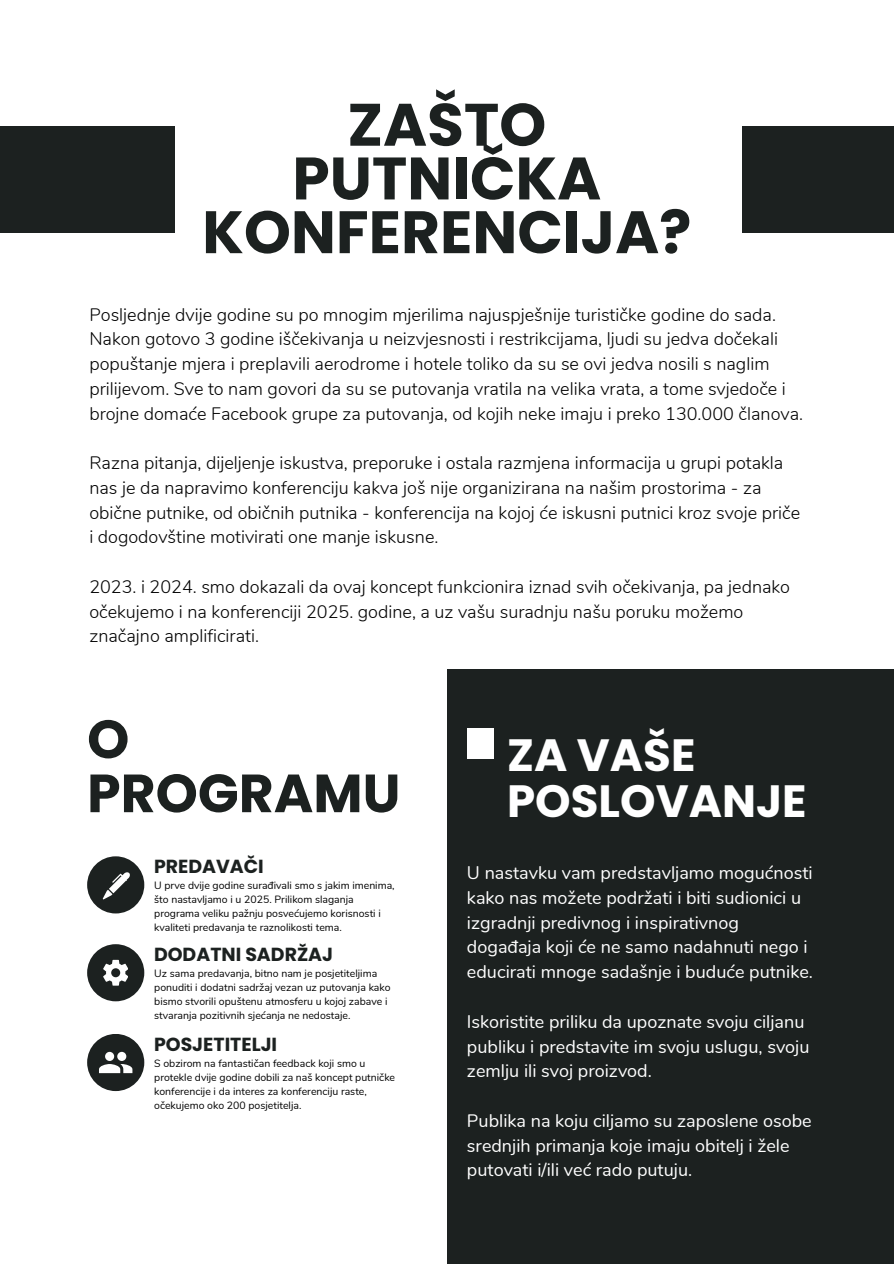
<style>
.page{position:relative;width:894px;height:1264px;background:#fff}
.page>*{position:absolute;margin:0;border:0;box-sizing:border-box;transform-origin:0 0}
.t1{font:700 59.85px/53.7px "Poppins";color:#1c2120;text-align:center}
.t2{font:700 53.7px/54.2px "Poppins";color:#1c2120}
.t3{font:700 45.15px/46.3px "Poppins";color:#fff}
.t4{font:700 18.9px "Poppins";color:#1c2120}
.t5{font:300 18px/24.8px "Nunito";color:#000}
.t6{font:18px/24.8px "Nunito";color:#fff}
.t7{font:10.5px/14px "Nunito";color:#000}
</style>
<div class="page">
<div style="left:0;top:127px;width:174px;height:106px;background:#1c2120"></div>
<div style="left:741px;top:127px;width:152px;height:106px;background:#1c2120"></div>
<div style="left:87px;top:856px;width:57px;height:57px;background:#1c2120;border-radius:50%"></div>
<svg style="left:103px;top:872px;width:27px;height:27px"></svg>
<div style="left:87px;top:944px;width:57px;height:57px;background:#1c2120;border-radius:50%"></div>
<div style="left:87px;top:1033px;width:57px;height:58px;background:#1c2120;border-radius:50%"></div>
<svg style="left:103px;top:959px;width:25px;height:26px"></svg>
<svg style="left:99px;top:1051px;width:33px;height:22px"></svg>
<div style="left:446px;top:668px;width:447px;height:595px;background:#1c2120"></div>
<div style="left:467px;top:728px;width:26px;height:31px;background:#fff"></div>
<h1 class="t1" style="left:202px;top:98px;width:490px">ZAŠTO<br>PUTNIČKA<br>KONFERENCIJA?</h1>
<h4 class="t5" style="left:89px;top:302px;width:715px">Posljednje dvije godine su po mnogim mjerilima najuspješnije turističke godine do sada.<br>Nakon gotovo 3 godine iščekivanja u neizvjesnosti i restrikcijama, ljudi su jedva dočekali popuštanje mjera i preplavili aerodrome i hotele toliko da su se ovi jedva nosili s naglim prilijevom. Sve to nam govori da su se putovanja vratila na velika vrata, a tome svjedoče i brojne domaće Facebook grupe za putovanja, od kojih neke imaju i preko 130.000 članova.</h4>
<p class="t5" style="left:89px;top:451px;width:712px">Razna pitanja, dijeljenje iskustva, preporuke i ostala razmjena informacija u grupi potakla nas je da napravimo konferenciju kakva još nije organizirana na našim prostorima - za obične putnike, od običnih putnika - konferencija na kojoj će iskusni putnici kroz svoje priče i dogodovštine motivirati one manje iskusne.</p>
<h3 class="t5" style="left:89px;top:574px;width:702px">2023. i 2024. smo dokazali da ovaj koncept funkcionira iznad svih očekivanja, pa jednako očekujemo i na konferenciji 2025. godine, a uz vašu suradnju našu poruku možemo značajno amplificirati.</h3>
<h5 class="t2" style="left:87px;top:712px;width:315px">O<br>PROGRAMU</h5>
<h5 class="t4" style="left:154px;top:853px;width:111px">PREDAVAČI</h5>
<h5 class="t7" style="left:154px;top:878px;width:242px">U prve dvije godine surađivali smo s jakim imenima, što nastavljamo i u 2025. Prilikom slaganja programa veliku pažnju posvećujemo korisnosti i kvaliteti predavanja te raznolikosti tema.</h5>
<h2 class="t4" style="left:154px;top:941px;width:181px">DODATNI SADRŽAJ</h2>
<p class="t7" style="left:154px;top:966px;width:238px">Uz sama predavanja, bitno nam je posjetiteljima ponuditi i dodatni sadržaj vezan uz putovanja kako bismo stvorili opuštenu atmosferu u kojoj zabave i stvaranja pozitivnih sjećanja ne nedostaje.</p>
<p class="t4" style="left:154px;top:1031px;width:125px">POSJETITELJI</p>
<p class="t7" style="left:154px;top:1056px;width:242px">S obzirom na fantastičan feedback koji smo u protekle dvije godine dobili za naš koncept putničke konferencije i da interes za konferenciju raste, očekujemo oko 200 posjetitelja.</p>
<h4 class="t3" style="left:507px;top:732px;width:301px">ZA VAŠE<br>POSLOVANJE</h4>
<p class="t6" style="left:467px;top:860px;width:347px">U nastavku vam predstavljamo mogućnosti kako nas možete podržati i biti sudionici u izgradnji predivnog i inspirativnog događaja koji će ne samo nadahnuti nego i educirati mnoge sadašnje i buduće putnike.</p>
<h4 class="t6" style="left:467px;top:1009px;width:344px">Iskoristite priliku da upoznate svoju ciljanu publiku i predstavite im svoju uslugu, svoju zemlju ili svoj proizvod.</h4>
<p class="t6" style="left:467px;top:1108px;width:346px">Publika na koju ciljamo su zaposlene osobe srednjih primanja koje imaju obitelj i žele putovati i/ili već rado putuju.</p>
</div>
